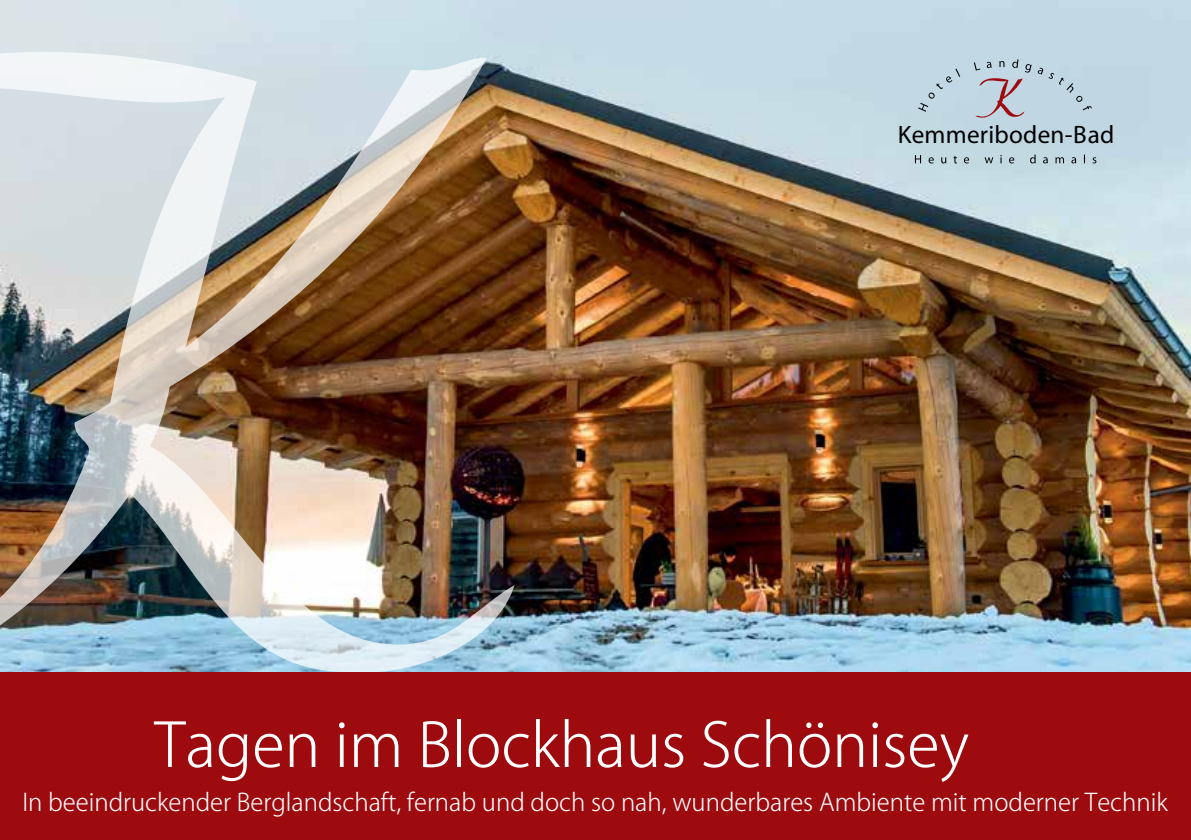
<style>
.page{position:relative;width:1191px;height:840px;background:#fff}
.page>*{position:absolute;margin:0;border:0;box-sizing:border-box;transform-origin:0 0}
.t1{font:300 60px "Ryo Gothic Plus N";color:#fff}
.t2{font:25.2px "Myriad Pro";letter-spacing:.01em;color:#000}
.t3{font:300 24px "Ryo Gothic Plus N";color:#fff}
</style>
<div class="page">
<img style="left:0;top:0;width:1191px;height:672px">
<img style="left:0;top:52px;width:514px;height:620px">
<svg style="left:918px;top:69px;width:42px;height:43px;background:#bacfdb"></svg>
<svg style="left:1037px;top:68px;width:54px;height:42px;background:#b9cedb"></svg>
<svg style="left:915px;top:155px;width:6px;height:8px"></svg>
<svg style="left:928px;top:157px;width:5px;height:6px"></svg>
<svg style="left:941px;top:157px;width:5px;height:6px"></svg>
<svg style="left:953px;top:156px;width:4px;height:7px"></svg>
<svg style="left:964px;top:157px;width:5px;height:6px"></svg>
<svg style="left:984px;top:157px;width:9px;height:6px"></svg>
<svg style="left:1009px;top:157px;width:5px;height:6px"></svg>
<svg style="left:1030px;top:154px;width:5px;height:9px"></svg>
<svg style="left:1043px;top:157px;width:4px;height:6px"></svg>
<svg style="left:1055px;top:157px;width:9px;height:6px"></svg>
<svg style="left:1071px;top:157px;width:5px;height:6px"></svg>
<svg style="left:1092px;top:157px;width:4px;height:6px"></svg>
<svg style="left:973px;top:59px;width:58px;height:62px;background:#b8beca"></svg>
<div style="left:0;top:672px;width:1191px;height:167px;background:#9e0b0f"></div>
<p class="t2" style="left:897px;top:119px;width:218px">Kemmeriboden-Bad</p>
<h1 class="t1" style="left:154px;top:707px;width:816px">Tagen im Blockhaus Schönisey</h1>
<p class="t3" style="left:22px;top:786px;width:1147px">In beeindruckender Berglandschaft, fernab und doch so nah, wunderbares Ambiente mit moderner Technik</p>
</div>
